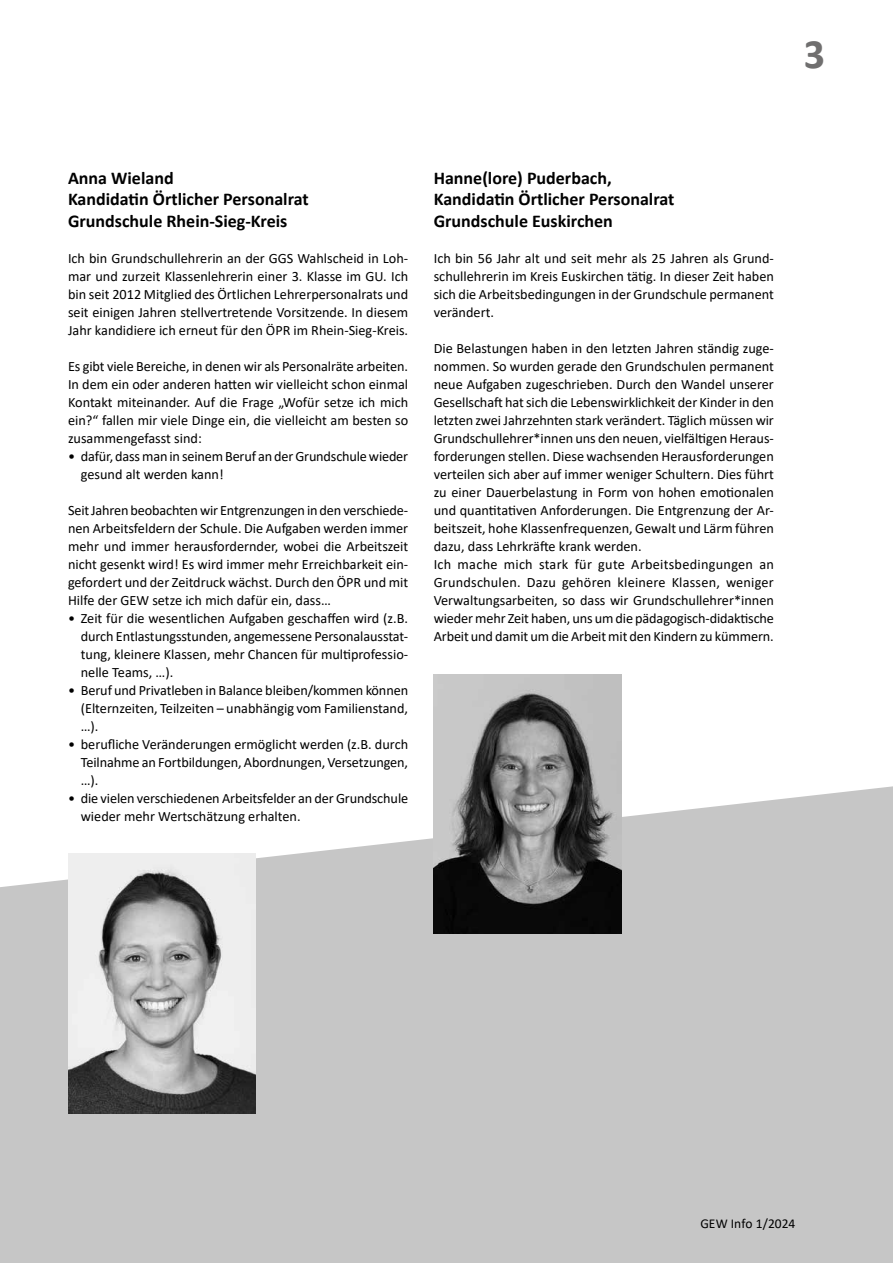
<style>
.page{position:relative;width:893px;height:1263px;background:#fff}
.page>*{position:absolute;margin:0;border:0;box-sizing:border-box;transform-origin:0 0}
.t1{font:700 42px "Calibri";color:#706f6f}
.t2{font:700 18px/21.6px "Calibri";color:#000}
.t3{font:14.25px/18px "Calibri";color:#000;text-align:justify}
.t4{font:13.5px "Calibri";letter-spacing:.005em;color:#000}
</style>
<div class="page">
<svg style="left:0;top:786px;width:893px;height:477px;background:#cbcbcb"></svg>
<img style="left:68px;top:854px;width:188px;height:259px">
<img style="left:434px;top:674px;width:187px;height:259px">
<h1 class="t1" style="left:804px;top:24px;width:23px">3</h1>
<p class="t2" style="left:68px;top:167px;width:242px">Anna Wieland<br>Kandidatin Örtlicher Personalrat<br>Grundschule Rhein-Sieg-Kreis</p>
<p class="t3" style="left:68px;top:249px;width:342px">Ich bin Grundschullehrerin an der GGS Wahlscheid in Loh&shy;mar und zurzeit Klassenlehrerin einer 3. Klasse im GU. Ich bin seit 2012 Mitglied des Örtlichen Lehrerpersonalrats und seit einigen Jahren stellvertretende Vorsitzende. In diesem Jahr kandidiere ich erneut für den ÖPR im Rhein-Sieg-Kreis.</p>
<p class="t3" style="left:68px;top:357px;width:342px">Es gibt viele Bereiche, in denen wir als Personalräte arbeiten.<br>In dem ein oder anderen hatten wir vielleicht schon einmal Kontakt miteinander. Auf die Frage „Wofür setze ich mich ein?“ fallen mir viele Dinge ein, die vielleicht am besten so zusammengefasst sind:</p>
<p class="t3" style="left:81px;top:447px;width:329px;text-indent:-13px">• dafür, dass man in seinem Beruf an der Grundschule wieder gesund alt werden kann!</p>
<p class="t3" style="left:68px;top:501px;width:342px">Seit Jahren beobachten wir Entgrenzungen in den verschiede&shy;nen Arbeitsfeldern der Schule. Die Aufgaben werden immer mehr und immer herausfordernder, wobei die Arbeitszeit nicht gesenkt wird! Es wird immer mehr Erreichbarkeit ein&shy;gefordert und der Zeitdruck wächst. Durch den ÖPR und mit Hilfe der GEW setze ich mich dafür ein, dass…</p>
<p class="t3" style="left:81px;top:609px;width:329px;text-indent:-13px">• Zeit für die wesentlichen Aufgaben geschaffen wird (z.B. durch Entlastungsstunden, angemessene Personalausstat&shy;tung, kleinere Klassen, mehr Chancen für multiprofessio&shy;nelle Teams, …).</p>
<p class="t3" style="left:81px;top:681px;width:329px;text-indent:-13px">• Beruf und Privatleben in Balance bleiben/kommen können (Elternzeiten, Teilzeiten – unabhängig vom Familienstand, …).</p>
<p class="t3" style="left:81px;top:735px;width:329px;text-indent:-13px">• berufliche Veränderungen ermöglicht werden (z.B. durch Teilnahme an Fortbildungen, Abordnungen, Versetzungen, …).</p>
<p class="t3" style="left:81px;top:789px;width:329px;text-indent:-13px">• die vielen verschiedenen Arbeitsfelder an der Grundschule wieder mehr Wertschätzung erhalten.</p>
<p class="t2" style="left:434px;top:167px;width:242px">Hanne(lore) Puderbach,<br>Kandidatin Örtlicher Personalrat<br>Grundschule Euskirchen</p>
<p class="t3" style="left:434px;top:249px;width:342px">Ich bin 56 Jahr alt und seit mehr als 25 Jahren als Grund&shy;schullehrerin im Kreis Euskirchen tätig. In dieser Zeit haben sich die Arbeitsbedingungen in der Grundschule permanent verändert.</p>
<p class="t3" style="left:434px;top:339px;width:342px;text-align:left">Die Belastungen haben in den letzten Jahren ständig zuge&shy;nommen. So wurden gerade den Grundschulen permanent neue Aufgaben zugeschrieben. Durch den Wandel unserer Gesellschaft hat sich die Lebenswirklichkeit der Kinder in den letzten zwei Jahrzehnten stark verändert. Täglich müssen wir Grundschullehrer*innen uns den neuen, vielfältigen Heraus&shy;forderungen stellen. Diese wachsenden Herausforderungen verteilen sich aber auf immer weniger Schultern. Dies führt zu einer Dauerbelastung in Form von hohen emotionalen und quantitativen Anforderungen. Die Entgrenzung der Ar&shy;beitszeit, hohe Klassenfrequenzen, Gewalt und Lärm führen dazu, dass Lehrkräfte krank werden.<br>Ich mache mich stark für gute Arbeitsbedingungen an Grundschulen. Dazu gehören kleinere Klassen, weniger Verwaltungsarbeiten, so dass wir Grundschullehrer*innen wieder mehr Zeit haben, uns um die pädagogisch-didaktische Arbeit und damit um die Arbeit mit den Kindern zu kümmern.</p>
<p class="t4" style="left:700px;top:1214px;width:96px">GEW Info 1/2024</p>
</div>
